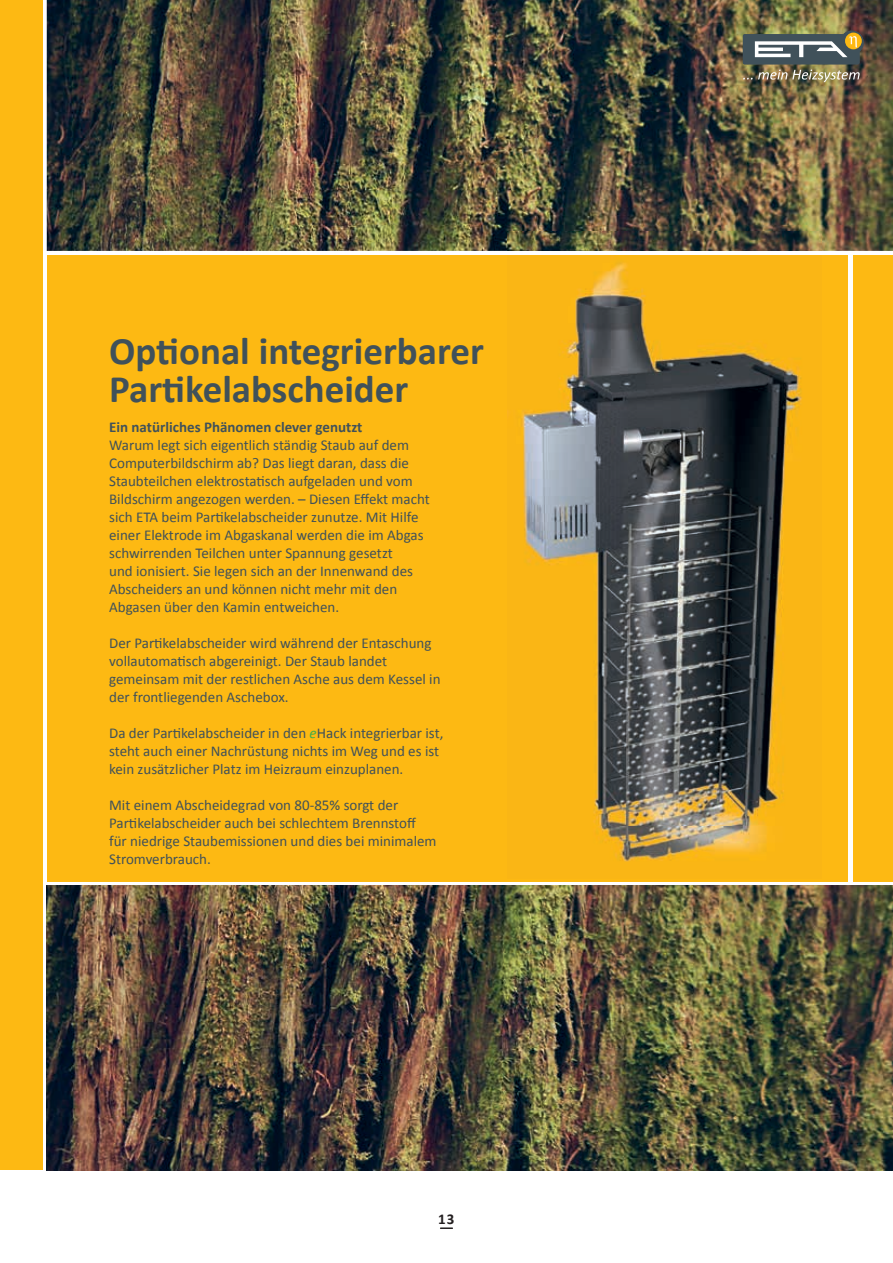
<style>
.page{position:relative;width:893px;height:1263px;background:#fff}
.page>*{position:absolute;margin:0;border:0;box-sizing:border-box;transform-origin:0 0}
.t1{font:700 39px/37.5px "Calibri";color:#40515a}
.t2{font:15px/18px "Calibri";color:#40515a}
.t3{font:700 15px "Calibri";color:#40515a}
.t4{font:700 15px "Calibri";color:#231f20}
.s1{font-style:italic;color:#41ad49}
</style>
<div class="page">
<svg style="left:440px;top:1227px;width:13px;height:2px"></svg>
<div style="left:47px;top:255px;width:801px;height:627px;background:#fdb913"></div>
<img style="left:47px;top:886px;width:846px;height:284px">
<div style="left:0;top:0;width:43px;height:1170px;background:#fdb913"></div>
<div style="left:853px;top:255px;width:40px;height:627px;background:#fdb913"></div>
<img style="left:47px;top:0;width:846px;height:251px">
<img style="left:508px;top:232px;width:313px;height:630px">
<svg style="left:743px;top:31px;width:121px;height:33px;background:#717972"></svg>
<img style="left:743px;top:70px;width:117px;height:13px">
<h1 class="t1" style="left:109px;top:332px;width:376px">Optional integrierbarer<br>Partikelabscheider</h1>
<p class="t3" style="left:109px;top:417px;width:255px">Ein natürliches Phänomen clever genutzt</p>
<p class="t2" style="left:109px;top:436px;width:322px">Warum legt sich eigentlich ständig Staub auf dem Computerbildschirm ab? Das liegt daran, dass die Staubteilchen elektrostatisch aufgeladen und vom Bildschirm angezogen werden. – Diesen Effekt macht sich ETA beim Partikelabscheider zunutze. Mit Hilfe einer Elektrode im Abgaskanal werden die im Abgas schwirrenden Teilchen unter Spannung gesetzt<br>und ionisiert. Sie legen sich an der Innenwand des Abscheiders an und können nicht mehr mit den Abgasen über den Kamin entweichen.</p>
<p class="t2" style="left:109px;top:634px;width:333px">Der Partikelabscheider wird während der Entaschung vollautomatisch abgereinigt. Der Staub landet gemeinsam mit der restlichen Asche aus dem Kessel in der frontliegenden Aschebox.</p>
<p class="t2" style="left:109px;top:724px;width:336px">Da der Partikelabscheider in den <span class="s1">e</span>Hack integrierbar ist, steht auch einer Nachrüstung nichts im Weg und es ist kein zusätzlicher Platz im Heizraum einzuplanen.</p>
<p class="t2" style="left:109px;top:796px;width:329px">Mit einem Abscheidegrad von 80-85% sorgt der Partikelabscheider auch bei schlechtem Brennstoff für niedrige Staubemissionen und dies bei minimalem Stromverbrauch.</p>
<p class="t4" style="left:438px;top:1209px;width:18px">13</p>
</div>
